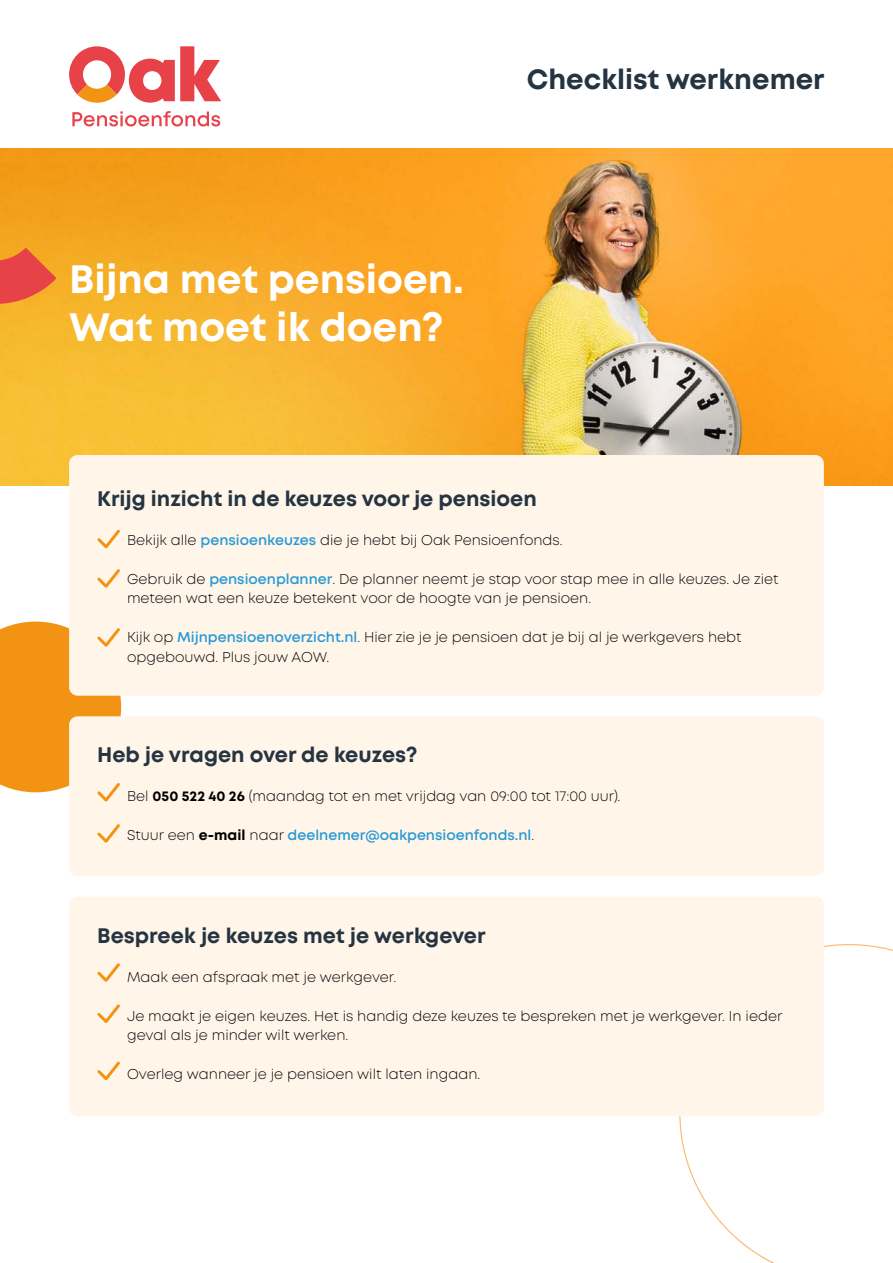
<style>
.page{position:relative;width:893px;height:1263px;background:#fff}
.page>*{position:absolute;margin:0;border:0;box-sizing:border-box;transform-origin:0 0}
.t1{font:700 39.6px/48px "Mont";color:#fff}
.t2{font:700 27.9px "Mont";color:#253441}
.t3{font:700 21px "Mont";color:#253441}
.t4{font:300 14.25px/19.5px "Mont";color:#000}
.t5{font:600 14.25px "Mont";color:#2699d6}
.s1{font-weight:600;color:#2699d6}
.s2{font-weight:700}
.s3{font-weight:300;color:#000}
.s4{font-weight:700;color:#000}
</style>
<div class="page">
<svg style="left:679px;top:944px;width:214px;height:319px"></svg>
<img style="left:0;top:149px;width:893px;height:336px">
<svg style="left:0;top:248px;width:56px;height:56px;background:#ec683c"></svg>
<div style="left:69px;top:455px;width:755px;height:241px;background:#fff5e9;border-radius:9px"></div>
<div style="left:69px;top:716px;width:755px;height:160px;background:#fff5e9;border-radius:9px"></div>
<div style="left:69px;top:897px;width:755px;height:219px;background:#fff5e9;border-radius:9px"></div>
<svg style="left:97px;top:529px;width:23px;height:20px"></svg>
<svg style="left:97px;top:963px;width:23px;height:19px"></svg>
<svg style="left:97px;top:569px;width:23px;height:19px"></svg>
<svg style="left:97px;top:824px;width:23px;height:19px"></svg>
<svg style="left:97px;top:1004px;width:23px;height:19px"></svg>
<svg style="left:0;top:621px;width:122px;height:181px"></svg>
<svg style="left:97px;top:1061px;width:23px;height:20px"></svg>
<svg style="left:69px;top:46px;width:152px;height:57px"></svg>
<svg style="left:72px;top:111px;width:148px;height:16px"></svg>
<h2 class="t2" style="left:527px;top:61px;width:299px">Checklist werknemer</h2>
<h1 class="t1" style="left:69px;top:255px;width:397px">Bijna met pensioen.<br>Wat moet ik doen?</h1>
<h3 class="t3" style="left:97px;top:484px;width:441px">Krijg inzicht in de keuzes voor je pensioen</h3>
<p class="t4" style="left:127px;top:530px;width:437px">Bekijk alle <span class="s1">pensioenkeuzes</span> die je hebt bij Oak Pensioenfonds.</p>
<p class="t4" style="left:127px;top:569px;width:653px">Gebruik de <span class="s1">pensioenplanner</span>. De planner neemt je stap voor stap mee in alle keuzes. Je ziet meteen wat een keuze betekent voor de hoogte van je pensioen.</p>
<p class="t4" style="left:127px;top:627px;width:616px">Kijk op <span class="s1">Mijnpensioenoverzicht.nl</span>. Hier zie je je pensioen dat je bij al je werkgevers hebt opgebouwd. Plus jouw AOW.</p>
<h3 class="t3" style="left:97px;top:741px;width:322px">Heb je vragen over de keuzes?</h3>
<p class="t4" style="left:127px;top:787px;width:495px">Bel <span class="s2">050 522 40 26</span> (maandag tot en met vrijdag van 09:00 tot 17:00 uur).</p>
<p class="t5" style="left:127px;top:826px;width:409px"><span class="s3">Stuur een</span> <span class="s4">e-mail</span> <span class="s3">naar</span> deelnemer@oakpensioenfonds.nl<span class="s3">.</span></p>
<h3 class="t3" style="left:97px;top:922px;width:390px">Bespreek je keuzes met je werkgever</h3>
<p class="t4" style="left:127px;top:967px;width:271px">Maak een afspraak met je werkgever.</p>
<p class="t4" style="left:127px;top:1006px;width:657px">Je maakt je eigen keuzes. Het is handig deze keuzes te bespreken met je werkgever. In ieder geval als je minder wilt werken.</p>
<p class="t4" style="left:127px;top:1064px;width:355px">Overleg wanneer je je pensioen wilt laten ingaan.</p>
</div>
